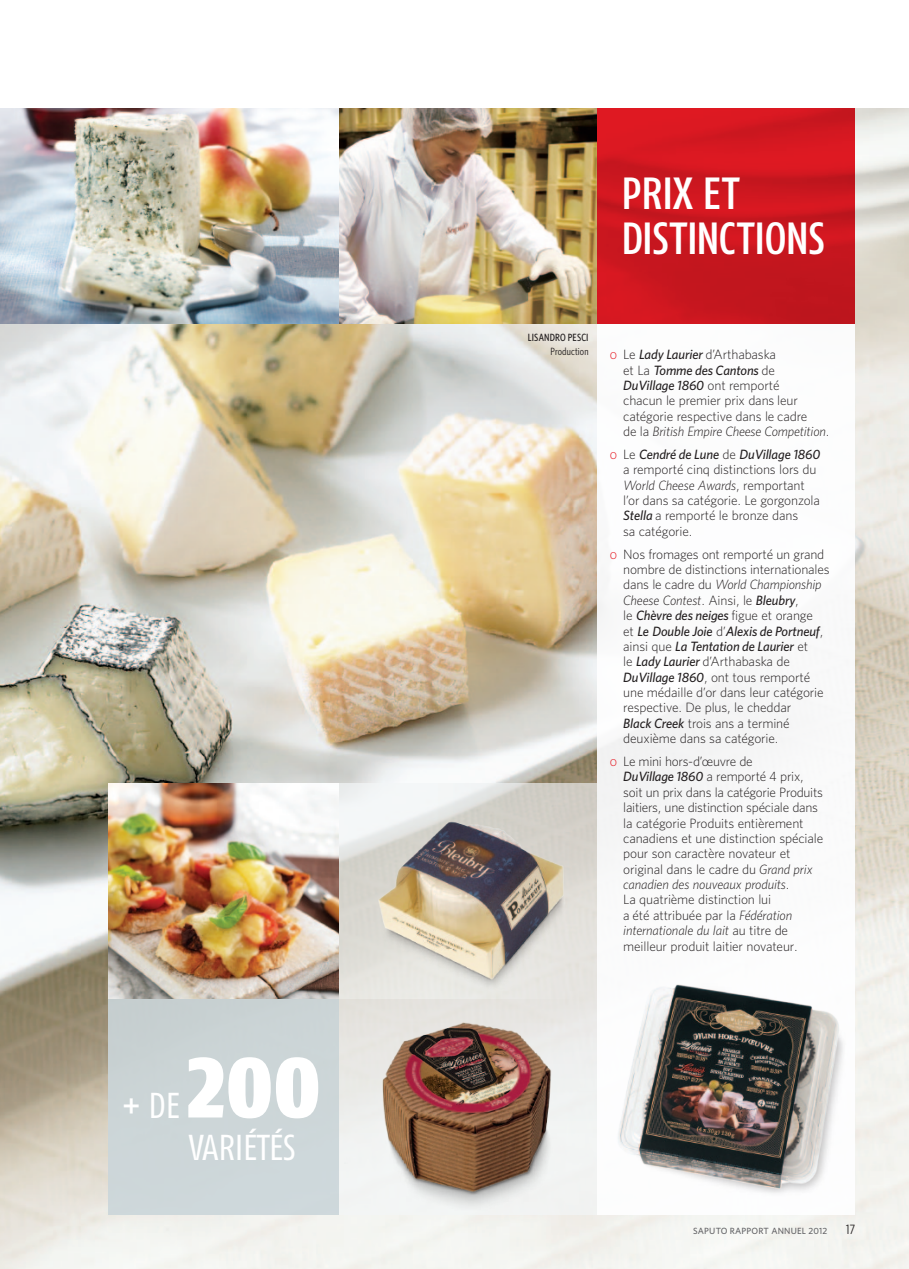
<style>
.page{position:relative;width:909px;height:1269px;background:#fff}
.page>*{position:absolute;margin:0;border:0;box-sizing:border-box;transform-origin:0 0}
.t1{font:900 condensed 90px "Fago Pro";color:#fff}
.t2{font:500 condensed 45px/45px "Fago Pro";letter-spacing:-.01em;color:#fff}
.t3{font:condensed 36px "Fago Pro";letter-spacing:-.01em;color:#fff}
.t4{font:300 13.5px/15.5px "Whitney";letter-spacing:-.01em;color:#231f20}
.t5{font:13.5px "Whitney Condensed";color:#231f20}
.t6{font:500 10.5px "Whitney Condensed";letter-spacing:.015em;color:#231f20}
.t7{font:10.5px "Whitney Condensed";letter-spacing:.015em;color:#231f20}
.t8{font:500 9px "Whitney";letter-spacing:.02em;color:#636366}
.s1{color:#e51a23}
.s2{font-weight:500;font-style:italic}
.s3{font-style:italic}
</style>
<div class="page">
<img style="left:0;top:108px;width:909px;height:1161px">
<img style="left:0;top:108px;width:597px;height:216px">
<svg style="left:339px;top:783px;width:258px;height:216px"></svg>
<div style="left:339px;top:999px;width:258px;height:216px;background:linear-gradient(to bottom,#e3e1db,#f5f8f8)"></div>
<img style="left:108px;top:783px;width:231px;height:216px">
<img style="left:348px;top:794px;width:249px;height:213px">
<img style="left:352px;top:1017px;width:251px;height:210px">
<div style="left:108px;top:999px;width:231px;height:216px;background:#cbd6da"></div>
<svg style="left:597px;top:108px;width:258px;height:216px;fill:#ce1720"></svg>
<div style="left:597px;top:324px;width:258px;height:891px;background:#fff"></div>
<img style="left:618px;top:984px;width:225px;height:209px">
<h3 class="t3" style="left:122px;top:1083px;width:60px">+ DE</h3>
<h1 class="t1" style="left:187px;top:1032px;width:135px">200</h1>
<h3 class="t3" style="left:189px;top:1125px;width:108px">VARIÉTÉS</h3>
<h2 class="t2" style="left:621px;top:171px;width:205px">PRIX ET<br>DISTINCTIONS</h2>
<p class="t6" style="left:528px;top:331px;width:54px">LISANDRO PESCI</p>
<p class="t7" style="left:550px;top:345px;width:40px">Production</p>
<p class="t4" style="left:623px;top:346px;width:208px;text-indent:-14px"><span class="s1">0</span> Le <span class="s2">Lady Laurier</span> d’Arthabaska<br>et La <span class="s2">Tomme des Cantons</span> de<br><span class="s2">DuVillage 1860</span> ont remporté<br>chacun le premier prix dans leur catégorie respective dans le cadre<br>de la <span class="s3">British Empire Cheese Competition</span>.</p>
<p class="t4" style="left:623px;top:446px;width:199px;text-indent:-14px"><span class="s1">0</span> Le <span class="s2">Cendré de Lune</span> de <span class="s2">DuVillage 1860 </span>a remporté cinq distinctions lors du<br><span class="s3">World Cheese Awards</span>, remportant l’or dans sa catégorie. Le gorgonzola<br><span class="s2">Stella</span> a remporté le bronze dans<br>sa catégorie.</p>
<p class="t4" style="left:623px;top:546px;width:208px;text-indent:-14px"><span class="s1">0</span> Nos fromages ont remporté un grand nombre de distinctions internationales dans le cadre du <span class="s3">World Championship Cheese Contest</span>. Ainsi, le <span class="s2">Bleubry</span>,<br>le <span class="s2">Chèvre des neiges</span> figue et orange<br>et <span class="s2">Le Double Joie</span> d’<span class="s2">Alexis de Portneuf</span>, ainsi que <span class="s2">La Tentation de Laurier</span> et<br>le <span class="s2">Lady Laurier</span> d’Arthabaska de <span class="s2">DuVillage 1860</span>, ont tous remporté une médaille d’or dans leur catégorie respective. De plus, le cheddar<br><span class="s2">Black Creek</span> trois ans a terminé deuxième dans sa catégorie.</p>
<p class="t4" style="left:623px;top:753px;width:202px;text-indent:-13px"><span class="s1">0</span> Le mini hors-d’œuvre de<br><span class="s2">DuVillage 1860</span> a remporté 4 prix, soit un prix dans la catégorie Produits laitiers, une distinction spéciale dans la catégorie Produits entièrement canadiens et une distinction spéciale pour son caractère novateur et original dans le cadre du <span class="s3">Grand prix canadien des nouveaux produits</span>.<br>La quatrième distinction lui<br>a été attribuée par la <span class="s3">Fédération internationale du lait</span> au titre de meilleur produit laitier novateur.</p>
<p class="t8" style="left:693px;top:1225px;width:49px">SAPUTO RAPPO</p>
<p class="t8" style="left:759px;top:1225px;width:70px">RT ANNUEL 2012</p>
<p class="t5" style="left:846px;top:1221px;width:10px">17</p>
</div>
